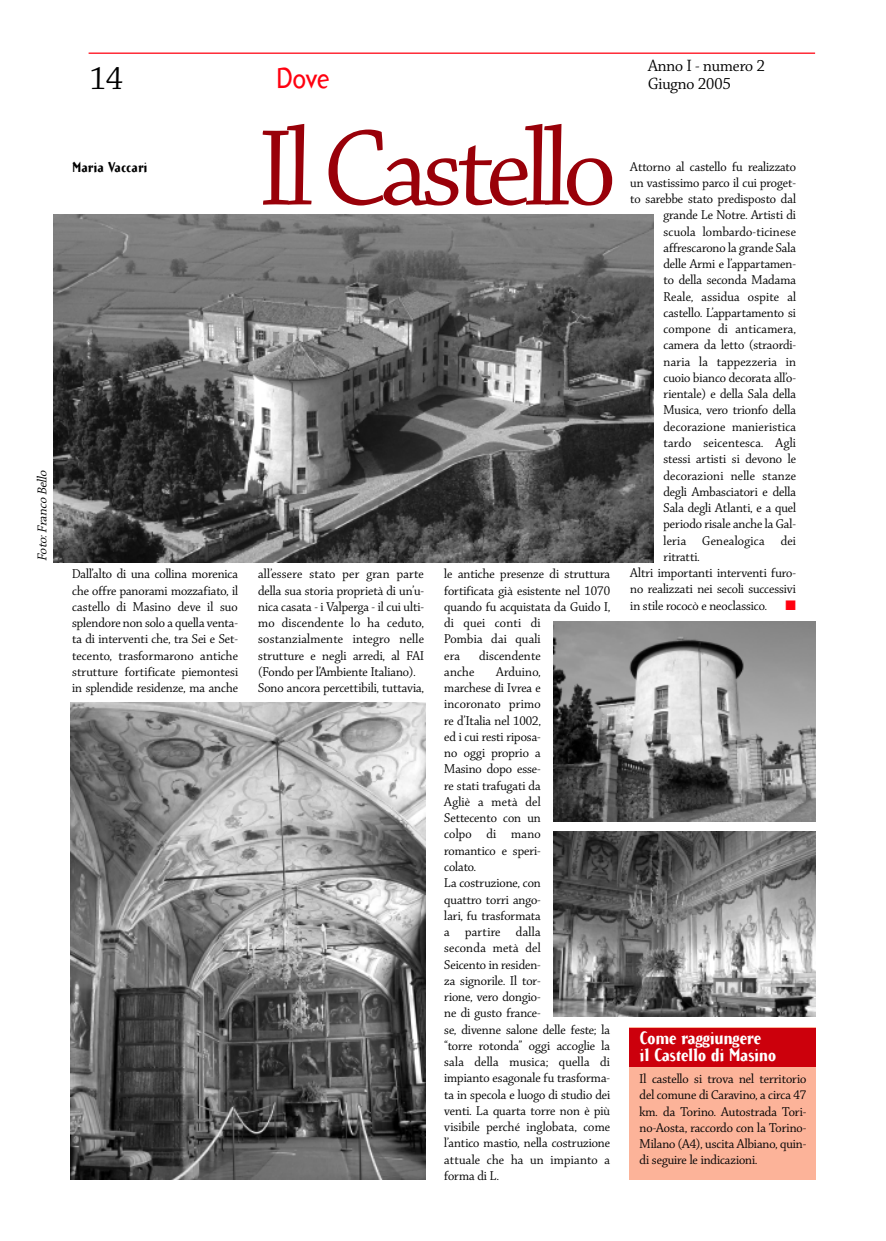
<style>
.page{position:relative;width:886px;height:1241px;background:#fff}
.page>*{position:absolute;margin:0;border:0;box-sizing:border-box;transform-origin:0 0}
.t1{font:114.88px "Chaparral Display";letter-spacing:-.045em;color:#990009}
.t2{font:35px "Chaparral Display";color:#000}
.t3{font:28.75px "Arbitrary";color:#ff000f}
.t4{font:700 17.5px/16.2px "Arbitrary";letter-spacing:-.03em;color:#fff}
.t5{font:17.5px/17.5px "Chaparral Display";color:#000}
.t6{font:13.75px/16.2px "Chaparral Display";color:#000}
.t7{font:13.75px "Chaparral Display";letter-spacing:.02em;color:#000}
.t8{font:italic 13.75px "Chaparral Display";color:#000}
.t9{font:700 13.75px "Arbitrary";color:#000}
.t10{font:13.75px "Zapf Dingbats";color:#ff000f}
</style>
<div class="page">
<hr style="left:89px;top:53px;width:726px;height:1px;background:#ff000f">
<img style="left:53px;top:214px;width:600px;height:348px">
<img style="left:71px;top:702px;width:354px;height:477px">
<img style="left:553px;top:831px;width:262px;height:184px">
<img style="left:553px;top:621px;width:262px;height:200px">
<div style="left:629px;top:1027px;width:186px;height:152px;background:#fcb399"></div>
<div style="left:629px;top:1027px;width:186px;height:39px;background:#cc000c"></div>
<p class="t8" style="left:37px;top:561px;width:94px;rotate:-90deg">Foto: Franco Bello</p>
<h2 class="t2" style="left:90px;top:64px;width:34px">14</h2>
<h3 class="t3" style="left:276px;top:61px;width:55px">Dove</h3>
<p class="t5" style="left:648px;top:58px;width:118px">Anno I - numero 2<br>Giugno 2005</p>
<p class="t9" style="left:72px;top:159px;width:77px">Maria Vaccari</p>
<h1 class="t1" style="left:260px;top:124px;width:357px">Il Castello</h1>
<p class="t6" style="left:72px;top:567px;width:167px;text-align:justify">Dall’alto di una collina morenica che offre panorami mozzafiato, il castello di Masino deve il suo splendore non solo a quella venta&shy;ta di interventi che, tra Sei e Set&shy;tecento, trasformarono antiche strutture fortificate piemontesi in splendide residenze, ma anche</p>
<p class="t6" style="left:258px;top:567px;width:167px">all’essere stato per gran parte della sua storia proprietà di un’u&shy;nica casata - i Valperga - il cui ulti&shy;mo discendente lo ha ceduto, sostanzialmente integro nelle strutture e negli arredi, al FAI (Fondo per l’Ambiente Italiano).<br>Sono ancora percettibili, tuttavia,</p>
<p class="t6" style="left:444px;top:567px;width:167px">le antiche presenze di struttura fortificata già esistente nel 1070 quando fu acquistata da Guido I, di quei conti di<br>Pombia dai quali<br>era</p>
<p class="t7" style="left:479px;top:650px;width:63px">discendente</p>
<p class="t6" style="left:444px;top:664px;width:167px;text-indent:52px">Arduino,<br>marchese di Ivrea e<br>incoronato primo<br>re d’Italia nel 1002,<br>ed i cui resti riposa-<br>no oggi proprio a<br>Masino dopo esse-<br>re stati trafugati da<br>Agliè a metà del<br>Settecento con un<br>colpo di mano<br>romantico e speri-<br>colato.<br>La costruzione, con<br>quattro torri ango-<br>lari, fu trasformata<br>a partire dalla<br>seconda metà del<br>Seicento in residen-<br>za signorile. Il tor-<br>rione, vero dongio-<br>ne di gusto france-<br>se, divenne salone delle feste; la “torre rotonda” oggi accoglie la sala della musica; quella di impianto esagonale fu trasforma&shy;ta in specola e luogo di studio dei venti. La quarta torre non è più visibile perché inglobata, come l’antico mastio, nella costruzione attuale che ha un impianto a forma di L.</p>
<p class="t6" style="left:444px;top:664px;width:32px">anche</p>
<p class="t6" style="left:630px;top:159px;width:167px">Attorno al castello fu realizzato</p>
<p class="t6" style="left:630px;top:175px;width:167px">un vastissimo parco il cui proget-</p>
<p class="t6" style="left:630px;top:192px;width:167px">to sarebbe stato predisposto dal</p>
<p class="t6" style="left:663px;top:208px;width:134px">grande Le Notre. Artisti di</p>
<p class="t7" style="left:663px;top:226px;width:134px">scuola lombardo-ticinese</p>
<p class="t6" style="left:663px;top:240px;width:134px">affrescarono la grande Sala</p>
<p class="t6" style="left:663px;top:257px;width:134px">delle Armi e l’appartamen-</p>
<p class="t6" style="left:663px;top:273px;width:134px">to della seconda Madama</p>
<p class="t7" style="left:663px;top:291px;width:134px">Reale, assidua ospite al</p>
<p class="t6" style="left:663px;top:305px;width:134px">castello. L’appartamento si</p>
<p class="t7" style="left:663px;top:323px;width:134px">compone di anticamera,</p>
<p class="t6" style="left:663px;top:338px;width:134px">camera da letto (straordi-</p>
<p class="t7" style="left:663px;top:356px;width:134px">naria la tappezzeria in</p>
<p class="t6" style="left:663px;top:370px;width:134px">cuoio bianco decorata all’o-</p>
<p class="t6" style="left:663px;top:387px;width:134px">rientale) e della Sala della</p>
<p class="t6" style="left:663px;top:403px;width:134px">Musica, vero trionfo della</p>
<p class="t6" style="left:663px;top:419px;width:134px">decorazione manieristica</p>
<p class="t7" style="left:663px;top:437px;width:134px">tardo seicentesca. Agli</p>
<p class="t6" style="left:663px;top:452px;width:134px">stessi artisti si devono le</p>
<p class="t7" style="left:663px;top:470px;width:134px">decorazioni nelle stanze</p>
<p class="t6" style="left:663px;top:484px;width:134px">degli Ambasciatori e della</p>
<p class="t6" style="left:663px;top:500px;width:134px">Sala degli Atlanti, e a quel</p>
<p class="t6" style="left:663px;top:517px;width:134px">periodo risale anche la Gal-</p>
<p class="t7" style="left:663px;top:535px;width:134px">leria Genealogica dei</p>
<p class="t6" style="left:663px;top:549px;width:38px">ritratti.</p>
<p class="t6" style="left:630px;top:565px;width:167px">Altri importanti interventi furo-</p>
<p class="t6" style="left:630px;top:582px;width:167px">no realizzati nei secoli successivi</p>
<p class="t6" style="left:630px;top:598px;width:138px">in stile rococò e neoclassico.</p>
<p class="t10" style="left:785px;top:596px;width:12px">■</p>
<p class="t4" style="left:640px;top:1030px;width:138px">Come raggiungere<br>il Castello di Masino</p>
<p class="t6" style="left:640px;top:1071px;width:168px;text-align:justify">Il castello si trova nel territorio del comune di Caravino, a circa 47 km. da Torino. Autostrada Tori&shy;no-Aosta, raccordo con la Torino-Milano (A4), uscita Albiano, quin&shy;di seguire le indicazioni.</p>
</div>
